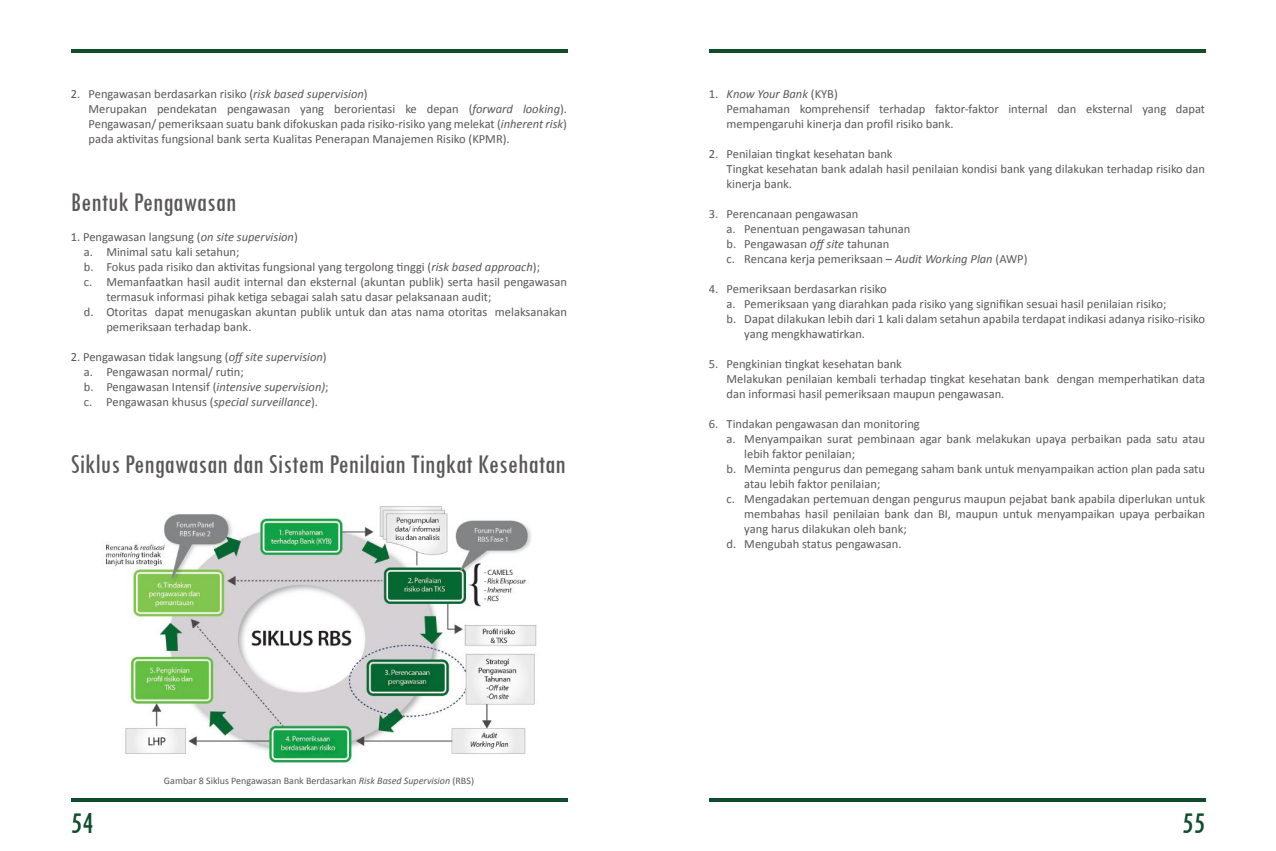
<style>
.page{position:relative;width:1276px;height:851px;background:#fff}
.page>*{position:absolute;margin:0;border:0;box-sizing:border-box;transform-origin:0 0}
.t1{font:condensed 31.25px "Tw Cen";color:#104d2d}
.t2{font:condensed 28.12px "Tw Cen";color:#5a5758}
.t3{font:12.5px/15px "Calibri";color:#5a5758}
.t4{font:10px "Calibri";color:#5a5758}
.s1{font-style:italic}
</style>
<div class="page">
<hr style="left:71px;top:50px;width:496px;height:3px;background:#104d2d">
<svg style="left:71px;top:798px;width:496px;height:3px"></svg>
<hr style="left:709px;top:50px;width:496px;height:3px;background:#104d2d">
<svg style="left:709px;top:798px;width:496px;height:3px"></svg>
<img style="left:105px;top:506px;width:432px;height:257px">
<p class="t3" style="left:89px;top:87px;width:480px;text-indent:-18px">2. Pengawasan berdasarkan risiko (<span class="s1">risk based supervision</span>)<br>Merupakan pendekatan pengawasan yang berorientasi ke depan (<span class="s1">forward looking</span>).<br>Pengawasan/ pemeriksaan suatu bank difokuskan pada risiko-risiko yang melekat (<span class="s1">inherent risk</span>) pada aktivitas fungsional bank serta Kualitas Penerapan Manajemen Risiko (KPMR).</p>
<h2 class="t2" style="left:71px;top:187px;width:167px">Bentuk Pengawasan</h2>
<p class="t3" style="left:71px;top:230px;width:228px">1. Pengawasan langsung (<span class="s1">on site supervision</span>)</p>
<p class="t3" style="left:84px;top:245px;width:157px">a. Minimal satu kali setahun;</p>
<p class="t3" style="left:84px;top:260px;width:458px">b. Fokus pada risiko dan aktivitas fungsional yang tergolong tinggi (<span class="s1">risk based approach</span>);</p>
<p class="t3" style="left:84px;top:275px;width:485px">c. Memanfaatkan hasil audit internal dan eksternal (akuntan publik) serta hasil pengawasan</p>
<p class="t3" style="left:106px;top:290px;width:386px">termasuk informasi pihak ketiga sebagai salah satu dasar pelaksanaan audit;</p>
<p class="t3" style="left:84px;top:305px;width:485px">d. Otoritas dapat menugaskan akuntan publik untuk dan atas nama otoritas melaksanakan</p>
<p class="t3" style="left:106px;top:320px;width:147px">pemeriksaan terhadap bank.</p>
<p class="t3" style="left:84px;top:350px;width:246px;text-indent:-13px">2. Pengawasan tidak langsung (<span class="s1">off site supervision</span>) a. Pengawasan normal/ rutin;<br>b. Pengawasan Intensif (<span class="s1">intensive supervision)</span>; c. Pengawasan khusus (<span class="s1">special surveillance</span>).</p>
<h2 class="t2" style="left:71px;top:450px;width:496px">Siklus Pengawasan dan Sistem Penilaian Tingkat Kesehatan</h2>
<p class="t4" style="left:164px;top:776px;width:311px">Gambar 8 Siklus Pengawasan Bank Berdasarkan <span class="s1">Risk Based Supervision</span> (RBS)</p>
<p class="t3" style="left:726px;top:87px;width:480px;text-indent:-18px">1. <span class="s1">Know Your Bank</span> (KYB)<br>Pemahaman komprehensif terhadap faktor-faktor internal dan eksternal yang dapat mempengaruhi kinerja dan profil risiko bank.</p>
<p class="t3" style="left:726px;top:147px;width:480px;text-indent:-18px">2. Penilaian tingkat kesehatan bank<br>Tingkat kesehatan bank adalah hasil penilaian kondisi bank yang dilakukan terhadap risiko dan kinerja bank.</p>
<p class="t3" style="left:726px;top:207px;width:302px;text-indent:-18px">3. Perencanaan pengawasan<br>a. Penentuan pengawasan tahunan<br>b. Pengawasan <span class="s1">off site</span> tahunan<br>c. Rencana kerja pemeriksaan – <span class="s1">Audit Working Plan</span> (AWP)</p>
<p class="t3" style="left:709px;top:282px;width:179px">4. Pemeriksaan berdasarkan risiko</p>
<p class="t3" style="left:726px;top:297px;width:441px">a. Pemeriksaan yang diarahkan pada risiko yang signifikan sesuai hasil penilaian risiko;</p>
<p class="t3" style="left:726px;top:312px;width:480px">b. Dapat dilakukan lebih dari 1 kali dalam setahun apabila terdapat indikasi adanya risiko-risiko</p>
<p class="t3" style="left:744px;top:327px;width:122px">yang mengkhawatirkan.</p>
<p class="t3" style="left:726px;top:357px;width:480px;text-indent:-18px">5. Pengkinian tingkat kesehatan bank<br>Melakukan penilaian kembali terhadap tingkat kesehatan bank dengan memperhatikan data dan informasi hasil pemeriksaan maupun pengawasan.</p>
<p class="t3" style="left:709px;top:417px;width:212px">6. Tindakan pengawasan dan monitoring</p>
<p class="t3" style="left:726px;top:432px;width:480px">a. Menyampaikan surat pembinaan agar bank melakukan upaya perbaikan pada satu atau</p>
<p class="t3" style="left:744px;top:447px;width:112px">lebih faktor penilaian;</p>
<p class="t3" style="left:726px;top:462px;width:480px">b. Meminta pengurus dan pemegang saham bank untuk menyampaikan action plan pada satu</p>
<p class="t3" style="left:744px;top:477px;width:138px">atau lebih faktor penilaian;</p>
<p class="t3" style="left:726px;top:492px;width:480px">c. Mengadakan pertemuan dengan pengurus maupun pejabat bank apabila diperlukan untuk</p>
<p class="t3" style="left:744px;top:507px;width:462px">membahas hasil penilaian bank dan BI, maupun untuk menyampaikan upaya perbaikan</p>
<p class="t3" style="left:744px;top:522px;width:164px">yang harus dilakukan oleh bank;</p>
<p class="t3" style="left:726px;top:537px;width:176px">d. Mengubah status pengawasan.</p>
<h1 class="t1" style="left:71px;top:807px;width:24px">54</h1>
<h1 class="t1" style="left:1182px;top:807px;width:24px">55</h1>
</div>
